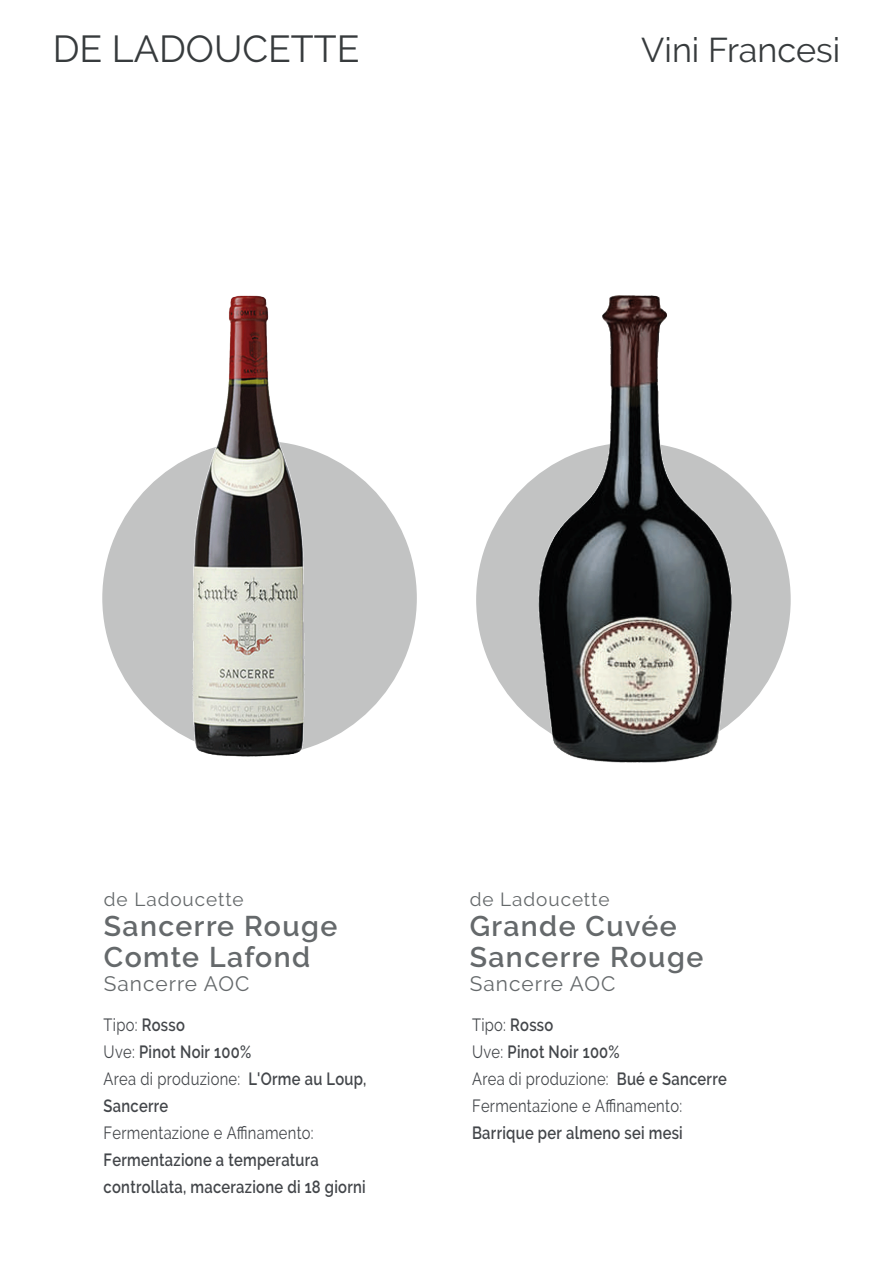
<style>
.page{position:relative;width:893px;height:1263px;background:#fff}
.page>*{position:absolute;margin:0;border:0;box-sizing:border-box;transform-origin:0 0}
.t1{font:37.5px "Raleway";color:#373b3d}
.t2{font:34.2px "Raleway";color:#373b3d}
.t3{font:600 28.35px/30.3px "Raleway";letter-spacing:.05em;color:#65696b}
.t4{font:20.85px "Raleway";letter-spacing:.05em;color:#65696b}
.t5{font:18.9px "Raleway";letter-spacing:.05em;color:#65696b}
.t6{font:600 17.7px/27px "Raleway";letter-spacing:.02em;color:#43464a;scale:.83 1}
.t7{font:17.7px/27px "Raleway";letter-spacing:.02em;color:#43464a;scale:.83 1}
.s1{font-weight:400}
.s2{font-weight:600}
</style>
<div class="page">
<div style="left:102px;top:441px;width:315px;height:314px;background:#c2c3c3;border-radius:50%"></div>
<div style="left:476px;top:442px;width:315px;height:315px;background:#c2c3c3;border-radius:50%"></div>
<img style="left:539px;top:296px;width:192px;height:466px">
<img style="left:162px;top:296px;width:174px;height:461px">
<h1 class="t1" style="left:53px;top:27px;width:308px">DE LADOUCETTE</h1>
<h2 class="t2" style="left:641px;top:30px;width:200px">Vini Francesi</h2>
<p class="t5" style="left:104px;top:888px;width:141px">de Ladoucette</p>
<h3 class="t3" style="left:104px;top:911px;width:235px">Sancerre Rouge<br>Comte Lafond</h3>
<p class="t4" style="left:104px;top:972px;width:147px">Sancerre AOC</p>
<p class="t6" style="left:104px;top:1011px;width:318px"><span class="s1">Tipo:</span> Rosso<br><span class="s1">Uve:</span> Pinot Noir 100%<br><span class="s1">Area di produzione:</span> L'Orme au Loup,<br>Sancerre</p>
<p class="t7" style="left:104px;top:1119px;width:255px">Fermentazione e Affinamento:</p>
<p class="t6" style="left:104px;top:1146px;width:317px">Fermentazione a temperatura controllata, macerazione di 18 giorni</p>
<p class="t5" style="left:470px;top:888px;width:141px">de Ladoucette</p>
<h3 class="t3" style="left:470px;top:911px;width:235px">Grande Cuvée<br>Sancerre Rouge</h3>
<p class="t4" style="left:470px;top:972px;width:147px">Sancerre AOC</p>
<p class="t7" style="left:472px;top:1011px;width:308px">Tipo: <span class="s2">Rosso<br></span>Uve: <span class="s2">Pinot Noir 100%<br></span>Area di produzione: <span class="s2">Bué e Sancerre<br></span>Fermentazione e Affinamento:</p>
<p class="t6" style="left:472px;top:1119px;width:255px">Barrique per almeno sei mesi</p>
</div>
